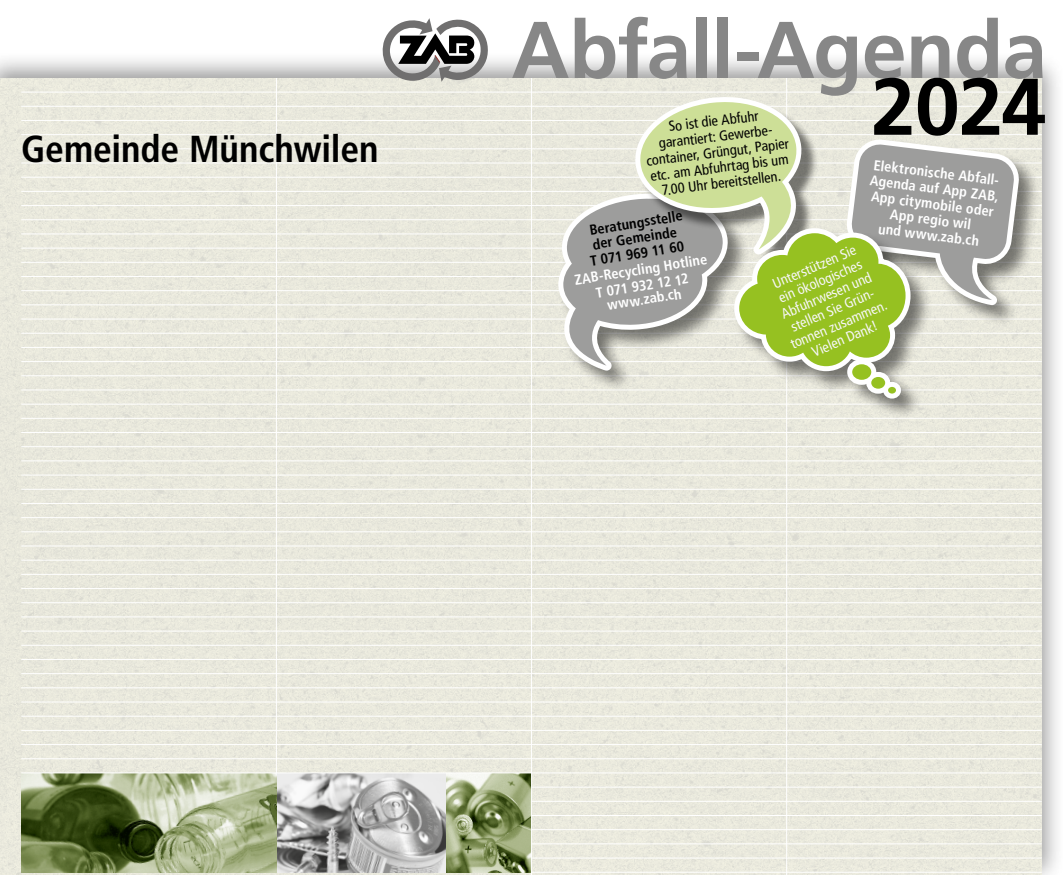
<style>
.page{position:relative;width:1063px;height:875px;background:#fff}
.page>*{position:absolute;margin:0;border:0;box-sizing:border-box;transform-origin:0 0}
.t1{font:700 80.25px "Frutiger LT Com";letter-spacing:-.01em;color:#878787}
.t2{font:700 80.25px "Frutiger LT Com";color:#000}
.t3{font:700 condensed 37.5px "Frutiger LT Com";letter-spacing:-.005em;color:#000}
.t4{font:700 condensed 14.38px/15.6px "Frutiger LT Com";color:#fff;text-align:center}
.t5{font:condensed 14.38px/15.6px "Frutiger LT Com";color:#000;text-align:center}
.t6{font:condensed 14.38px/15.6px "Frutiger LT Com";color:#f6f6f6;text-align:center}
.t7{font:700 condensed 14.38px/15.6px "Frutiger LT Com";color:#000;text-align:center}
</style>
<div class="page">
<div style="left:0;top:51px;width:1063px;height:823px;background:#000;opacity:.4"></div>
<img style="left:0;top:78px;width:1042px;height:796px">
<img style="left:276px;top:773px;width:170px;height:99px">
<svg style="left:21px;top:773px;width:255px;height:99px;background:#859267"></svg>
<svg style="left:446px;top:773px;width:85px;height:99px;background:#919f71"></svg>
<hr style="left:21px;top:276px;width:1021px;height:1px;background:#fff">
<hr style="left:21px;top:290px;width:1021px;height:1px;background:#fff">
<hr style="left:21px;top:304px;width:1021px;height:1px;background:#fff">
<hr style="left:21px;top:318px;width:1021px;height:1px;background:#fff">
<hr style="left:21px;top:332px;width:1021px;height:1px;background:#fff">
<hr style="left:21px;top:347px;width:1021px;height:1px;background:#fff">
<hr style="left:21px;top:361px;width:1021px;height:1px;background:#fff">
<hr style="left:21px;top:375px;width:1021px;height:1px;background:#fff">
<hr style="left:21px;top:389px;width:1021px;height:1px;background:#fff">
<hr style="left:21px;top:403px;width:1021px;height:1px;background:#fff">
<hr style="left:21px;top:418px;width:1021px;height:1px;background:#fff">
<hr style="left:21px;top:432px;width:1021px;height:1px;background:#fff">
<hr style="left:21px;top:446px;width:1021px;height:1px;background:#fff">
<hr style="left:21px;top:460px;width:1021px;height:1px;background:#fff">
<hr style="left:21px;top:474px;width:1021px;height:1px;background:#fff">
<hr style="left:21px;top:488px;width:1021px;height:1px;background:#fff">
<hr style="left:21px;top:503px;width:1021px;height:1px;background:#fff">
<hr style="left:21px;top:517px;width:1021px;height:1px;background:#fff">
<hr style="left:21px;top:531px;width:1021px;height:1px;background:#fff">
<hr style="left:21px;top:545px;width:1021px;height:1px;background:#fff">
<hr style="left:21px;top:559px;width:1021px;height:1px;background:#fff">
<hr style="left:21px;top:573px;width:1021px;height:1px;background:#fff">
<hr style="left:21px;top:588px;width:1021px;height:1px;background:#fff">
<hr style="left:21px;top:602px;width:1021px;height:1px;background:#fff">
<hr style="left:21px;top:616px;width:1021px;height:1px;background:#fff">
<hr style="left:21px;top:630px;width:1021px;height:1px;background:#fff">
<hr style="left:21px;top:644px;width:1021px;height:1px;background:#fff">
<hr style="left:21px;top:658px;width:1021px;height:1px;background:#fff">
<hr style="left:21px;top:673px;width:1021px;height:1px;background:#fff">
<hr style="left:21px;top:687px;width:1021px;height:1px;background:#fff">
<hr style="left:21px;top:701px;width:1021px;height:1px;background:#fff">
<hr style="left:21px;top:715px;width:1021px;height:1px;background:#fff">
<hr style="left:21px;top:729px;width:1021px;height:1px;background:#fff">
<hr style="left:21px;top:744px;width:1021px;height:1px;background:#fff">
<hr style="left:21px;top:758px;width:1021px;height:1px;background:#fff">
<hr style="left:21px;top:772px;width:1021px;height:1px;background:#fff">
<hr style="left:531px;top:786px;width:511px;height:1px;background:#fff">
<hr style="left:531px;top:800px;width:511px;height:1px;background:#fff">
<hr style="left:531px;top:814px;width:511px;height:1px;background:#fff">
<hr style="left:531px;top:829px;width:511px;height:1px;background:#fff">
<hr style="left:531px;top:843px;width:511px;height:1px;background:#fff">
<hr style="left:531px;top:857px;width:511px;height:1px;background:#fff">
<hr style="left:531px;top:871px;width:511px;height:1px;background:#fff">
<hr style="left:21px;top:262px;width:1021px;height:1px;background:#fff">
<hr style="left:21px;top:247px;width:1021px;height:1px;background:#fff">
<hr style="left:21px;top:233px;width:1021px;height:1px;background:#fff">
<hr style="left:21px;top:219px;width:1021px;height:1px;background:#fff">
<hr style="left:21px;top:205px;width:1021px;height:1px;background:#fff">
<hr style="left:21px;top:191px;width:1021px;height:1px;background:#fff">
<hr style="left:21px;top:177px;width:1021px;height:1px;background:#fff">
<hr style="left:21px;top:162px;width:1021px;height:1px;background:#fff">
<hr style="left:21px;top:148px;width:1021px;height:1px;background:#fff">
<hr style="left:21px;top:134px;width:1021px;height:1px;background:#fff">
<hr style="left:21px;top:120px;width:1021px;height:1px;background:#fff">
<hr style="left:21px;top:106px;width:1021px;height:1px;background:#fff">
<hr style="left:21px;top:92px;width:1021px;height:1px;background:#fff">
<hr style="left:276px;top:78px;width:1px;height:694px;background:#fff">
<hr style="left:531px;top:78px;width:1px;height:796px;background:#fff">
<hr style="left:786px;top:78px;width:1px;height:796px;background:#fff">
<div style="left:846px;top:138px;width:195px;height:189px;background:#000;opacity:.5"></div>
<div style="left:557px;top:192px;width:193px;height:200px;background:#000;opacity:.5"></div>
<div style="left:733px;top:227px;width:200px;height:166px;background:#000;opacity:.5"></div>
<svg style="left:550px;top:95px;width:470px;height:281px;background:#c2c9a9"></svg>
<div style="left:846px;top:358px;width:52px;height:49px;background:#000;opacity:.5"></div>
<div style="left:847px;top:359px;width:29px;height:26px;border:10px solid #fff;border-radius:50%"></div>
<div style="left:865px;top:371px;width:47px;height:44px;background:#000;opacity:.5"></div>
<div style="left:866px;top:372px;width:24px;height:21px;border:10px solid #fff;border-radius:50%"></div>
<div style="left:883px;top:381px;width:40px;height:39px;background:#000;opacity:.5"></div>
<div style="left:883px;top:382px;width:18px;height:16px;border:10px solid #fff;border-radius:50%"></div>
<div style="left:852px;top:364px;width:19px;height:16px;background:#96c121;border-radius:50%"></div>
<div style="left:871px;top:377px;width:14px;height:11px;background:#96c121;border-radius:50%"></div>
<div style="left:888px;top:387px;width:8px;height:6px;background:#96c121;border-radius:50%"></div>
<svg style="left:383px;top:18px;width:105px;height:64px"></svg>
<h2 class="t3" style="left:21px;top:127px;width:359px">Gemeinde Münchwilen</h2>
<h1 class="t1" style="left:511px;top:3px;width:537px">Abfall-Agenda</h1>
<h1 class="t2" style="left:871px;top:60px;width:177px">2024</h1>
<p class="t4" style="left:873px;top:157px;width:132px;rotate:7deg">Elektronische Abfall-<br>Agenda auf App ZAB,<br>App citymobile oder<br>App regio wil</p>
<p class="t5" style="left:642px;top:122px;width:145px;rotate:-7deg">So ist die Abfuhr garantiert: Gewerbe&shy;container, Grüngut, Papier etc. am Abfuhrtag bis um<br>7.00 Uhr bereitstellen.</p>
<p class="t7" style="left:588px;top:222px;width:96px;rotate:-9deg">Beratungsstelle</p>
<p class="t4" style="left:879px;top:221px;width:103px;rotate:7deg">und www.zab.ch</p>
<p class="t7" style="left:587px;top:238px;width:96px;rotate:-9deg">der Gemeinde<br>T 071 969 11 60</p>
<p class="t6" style="left:764px;top:280px;width:105px;rotate:-23deg">Unterstützen Sie ein ökologisches<br>Abfuhrwesen und stellen Sie Grün&shy;tonnen zusammen.<br>Vielen Dank!</p>
<p class="t4" style="left:573px;top:272px;width:136px;line-height:16.2px;rotate:-9deg">ZAB-Recycling Hotline<br>T 071 932 12 12</p>
<p class="t4" style="left:606px;top:297px;width:76px;rotate:-9deg">www.zab.ch</p>
</div>
